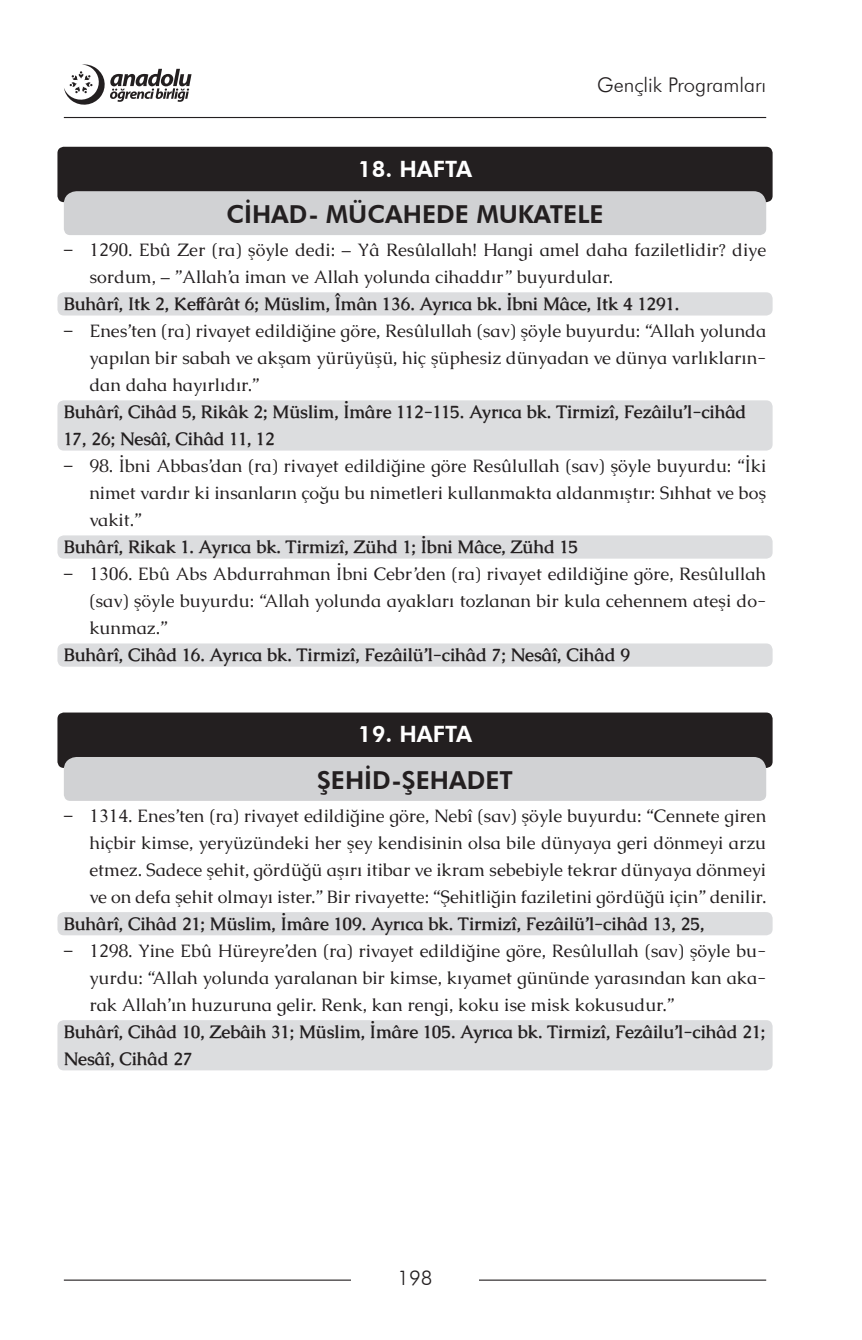
<style>
.page{position:relative;width:862px;height:1340px;background:#fff}
.page>*{position:absolute;margin:0;border:0;box-sizing:border-box;transform-origin:0 0}
.HAFTA_BAŞLIK{font:800 24.75px "Futura BT";color:#231f20}
.HAFTALAR{font:800 22.5px "Futura BT";color:#fff}
.t1{font:300 20.25px "Futura BT";color:#231f20}
.t2{font:18px/27px "Caudex";color:#231f20;text-align:justify}
.EZBER_AYETİ___TAVSİY{font:700 18px/27px "Caudex";color:#231f20}
.s1{font-family:"Palatino Linotype"}
</style>
<div class="page">
<hr style="left:64px;top:117px;width:701px;height:1px;background:#231f20">
<hr style="left:64px;top:1279px;width:701px;height:1px;background:#231f20">
<div style="left:351px;top:1257px;width:127px;height:27px;background:#fff"></div>
<svg style="left:64px;top:64px;width:127px;height:41px"></svg>
<div style="left:57px;top:147px;width:715px;height:55px;background:#231f20;border-radius:6px"></div>
<div style="left:64px;top:191px;width:701px;height:44px;background:#d1d2d4"></div>
<div style="left:57px;top:292px;width:715px;height:23px;background:#dcdddf;border-radius:6px"></div>
<div style="left:57px;top:400px;width:715px;height:50px;background:#dcdddf;border-radius:6px"></div>
<div style="left:57px;top:535px;width:715px;height:23px;background:#dcdddf;border-radius:6px"></div>
<div style="left:57px;top:643px;width:715px;height:23px;background:#dcdddf;border-radius:6px"></div>
<div style="left:57px;top:712px;width:715px;height:56px;background:#231f20;border-radius:6px"></div>
<div style="left:64px;top:757px;width:701px;height:44px;background:#d1d2d4"></div>
<div style="left:57px;top:912px;width:715px;height:23px;background:#dcdddf;border-radius:6px"></div>
<div style="left:57px;top:1020px;width:715px;height:50px;background:#dcdddf;border-radius:6px"></div>
<p class="t1" style="left:597px;top:73px;width:170px">Gençlik Programları</p>
<p class="HAFTALAR" style="left:358px;top:155px;width:116px">18. HAFTA</p>
<p class="HAFTA_BAŞLIK" style="left:226px;top:199px;width:378px">CİHAD- MÜCAHEDE MUKATELE</p>
<p class="t2" style="left:89px;top:236px;width:678px;text-indent:-26px"><span class="s1">−</span> 1290. Ebû Zer (ra) şöyle dedi: – Yâ Resûlallah! Hangi amel daha faziletlidir? diye sordum, – ”Allah’a iman ve Allah yolunda cihaddır” buyurdular.</p>
<p class="EZBER_AYETİ___TAVSİY" style="left:64px;top:290px;width:616px">Buhârî, Itk 2, Keffârât 6; Müslim, Îmân 136. Ayrıca bk. İbni Mâce, Itk 4 1291.</p>
<p class="t2" style="left:89px;top:317px;width:678px;text-indent:-26px"><span class="s1">−</span> Enes’ten (ra) rivayet edildiğine göre, Resûlullah (sav) şöyle buyurdu: “Allah yolunda yapılan bir sabah ve akşam yürüyüşü, hiç şüphesiz dünyadan ve dünya varlıkların&shy;dan daha hayırlıdır.”</p>
<p class="EZBER_AYETİ___TAVSİY" style="left:64px;top:398px;width:683px">Buhârî, Cihâd 5, Rikâk 2; Müslim, İmâre 112-115. Ayrıca bk. Tirmizî, Fezâilu’l-cihâd<br>17, 26; Nesâî, Cihâd 11, 12</p>
<p class="t2" style="left:89px;top:452px;width:678px;text-indent:-26px"><span class="s1">−</span> 98. İbni Abbas’dan (ra) rivayet edildiğine göre Resûlullah (sav) şöyle buyurdu: “İki nimet vardır ki insanların çoğu bu nimetleri kullanmakta aldanmıştır: Sıhhat ve boş vakit.”</p>
<p class="EZBER_AYETİ___TAVSİY" style="left:64px;top:533px;width:515px">Buhârî, Rikak 1. Ayrıca bk. Tirmizî, Zühd 1; İbni Mâce, Zühd 15</p>
<p class="t2" style="left:89px;top:560px;width:678px;text-indent:-26px"><span class="s1">−</span> 1306. Ebû Abs Abdurrahman İbni Cebr’den (ra) rivayet edildiğine göre, Resûlullah (sav) şöyle buyurdu: “Allah yolunda ayakları tozlanan bir kula cehennem ateşi do&shy;kunmaz.”</p>
<p class="EZBER_AYETİ___TAVSİY" style="left:64px;top:641px;width:567px">Buhârî, Cihâd 16. Ayrıca bk. Tirmizî, Fezâilü’l-cihâd 7; Nesâî, Cihâd 9</p>
<p class="HAFTALAR" style="left:358px;top:720px;width:116px">19. HAFTA</p>
<p class="HAFTA_BAŞLIK" style="left:317px;top:764px;width:197px">ŞEHİD-ŞEHADET</p>
<p class="t2" style="left:89px;top:802px;width:678px;text-indent:-26px"><span class="s1">−</span> 1314. Enes’ten (ra) rivayet edildiğine göre, Nebî (sav) şöyle buyurdu: “Cennete giren hiçbir kimse, yeryüzündeki her şey kendisinin olsa bile dünyaya geri dönmeyi arzu etmez. Sadece şehit, gördüğü aşırı itibar ve ikram sebebiyle tekrar dünyaya dönmeyi ve on defa şehit olmayı ister.” Bir rivayette: “Şehitliğin faziletini gördüğü için” denilir.</p>
<p class="EZBER_AYETİ___TAVSİY" style="left:64px;top:910px;width:641px">Buhârî, Cihâd 21; Müslim, İmâre 109. Ayrıca bk. Tirmizî, Fezâilü’l-cihâd 13, 25,</p>
<p class="t2" style="left:89px;top:937px;width:678px;text-indent:-26px"><span class="s1">−</span> 1298. Yine Ebû Hüreyre’den (ra) rivayet edildiğine göre, Resûlullah (sav) şöyle bu&shy;yurdu: “Allah yolunda yaralanan bir kimse, kıyamet gününde yarasından kan aka&shy;rak Allah’ın huzuruna gelir. Renk, kan rengi, koku ise misk kokusudur.”</p>
<p class="EZBER_AYETİ___TAVSİY" style="left:64px;top:1018px;width:702px">Buhârî, Cihâd 10, Zebâih 31; Müslim, İmâre 105. Ayrıca bk. Tirmizî, Fezâilu’l-cihâd 21;<br>Nesâî, Cihâd 27</p>
<p class="t1" style="left:397px;top:1265px;width:36px">198</p>
</div>
